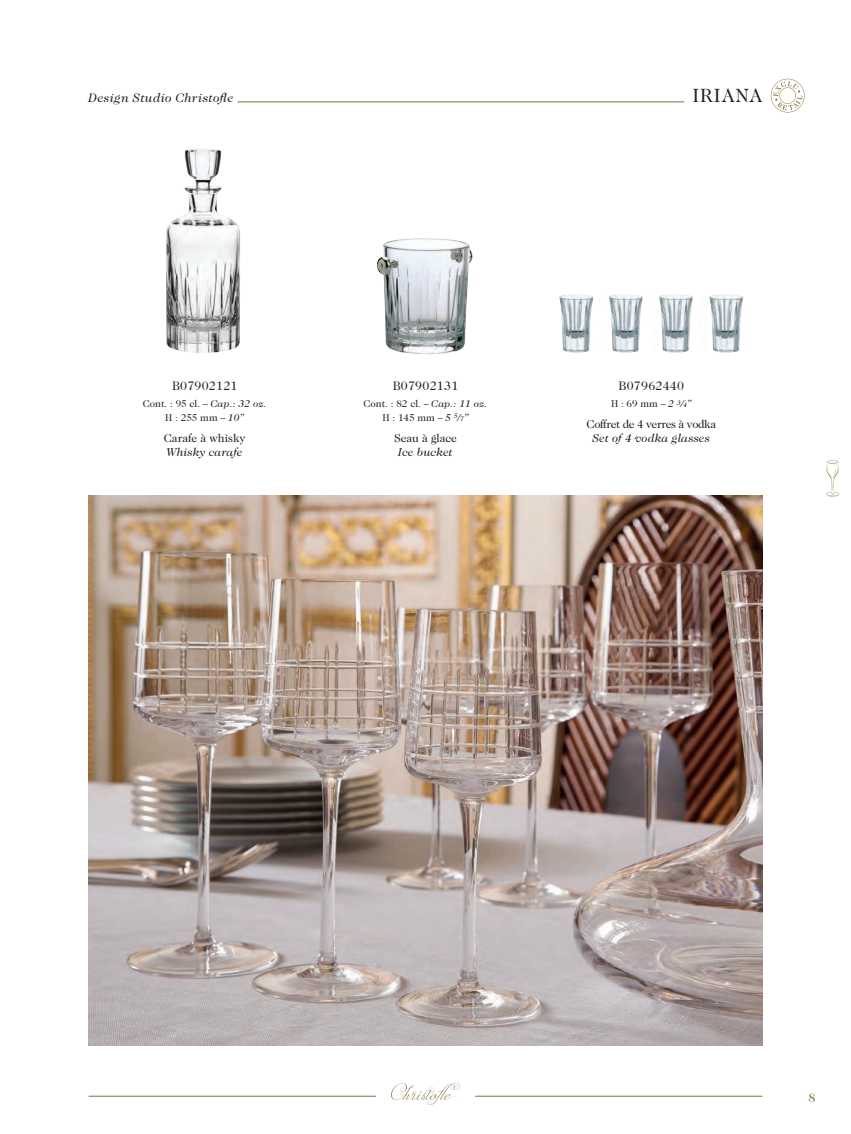
<style>
.page{position:relative;width:851px;height:1134px;background:#fff}
.page>*{position:absolute;margin:0;border:0;box-sizing:border-box;transform-origin:0 0}
.t1{font:19.38px "Caslon 224 Std";letter-spacing:.035em;color:#231f20}
.t2{font:12.5px "Caslon 224 Std";letter-spacing:.02em;color:#231f20}
.t3{font:italic 12.5px "Caslon 224 Std";letter-spacing:.03em;color:#231f20}
.t4{font:12.5px "Caslon 224 Std";color:#7f7035}
.t5{font:italic 11.5px "Caslon 224 Std";letter-spacing:.01em;color:#231f20}
.t6{font:11.5px "Caslon 224 Std";letter-spacing:-.03em;color:#231f20}
.t7{font:11.5px "Caslon 224 Std";color:#231f20}
.t8{font:10px/13.8px "Caslon 224 Std";color:#231f20;text-align:center}
.s1{font-style:italic}
.s2{font-style:italic;font-size:10.12px}
.s3{font-style:italic;font-size:6.5px}
</style>
<div class="page">
<img style="left:89px;top:495px;width:673px;height:550px">
<svg style="left:391px;top:1083px;width:69px;height:22px"></svg>
<hr style="left:89px;top:1096px;width:286px;height:1px;background:#7f7035">
<hr style="left:475px;top:1096px;width:286px;height:1px;background:#7f7035">
<svg style="left:826px;top:460px;width:13px;height:37px"></svg>
<img style="left:166px;top:149px;width:74px;height:204px">
<img style="left:377px;top:238px;width:96px;height:117px">
<img style="left:559px;top:294px;width:35px;height:59px">
<img style="left:659px;top:294px;width:34px;height:59px">
<img style="left:709px;top:294px;width:34px;height:59px">
<img style="left:609px;top:294px;width:34px;height:59px">
<svg style="left:770px;top:79px;width:34px;height:34px"></svg>
<hr style="left:237px;top:102px;width:447px;height:1px;background:#7f7035">
<p class="t3" style="left:89px;top:91px;width:146px">Design Studio Christofle</p>
<h1 class="t1" style="left:692px;top:84px;width:71px">IRIANA</h1>
<p class="t2" style="left:172px;top:379px;width:67px">B07902121</p>
<p class="t8" style="left:143px;top:397px;width:126px">Cont. : 95 cl. – <span class="s1">Cap.: 32 oz.<br></span>H : 255 mm – <span class="s1">10”</span></p>
<p class="t7" style="left:164px;top:431px;width:84px">Carafe à whisky</p>
<p class="t5" style="left:167px;top:445px;width:77px">Whisky carafe</p>
<p class="t2" style="left:392px;top:379px;width:67px">B07902131</p>
<p class="t8" style="left:363px;top:397px;width:126px">Cont. : 82 cl. – <span class="s1">Cap.: 11 oz.<br></span>H : 145 mm – <span class="s1">5</span> <sup>5</sup><span class="s2">/</span><span class="s3">7</span><span class="s1">”</span></p>
<p class="t6" style="left:394px;top:431px;width:64px">Seau à glace</p>
<p class="t5" style="left:398px;top:445px;width:56px">Ice bucket</p>
<p class="t2" style="left:618px;top:379px;width:67px">B07962440</p>
<p class="t8" style="left:611px;top:397px;width:82px">H : 69 mm – <span class="s1">2</span> <sup>3</sup><span class="s2">/</span><span class="s3">4</span><span class="s1">”</span></p>
<p class="t6" style="left:586px;top:418px;width:131px">Coffret de 4 verres à vodka</p>
<p class="t5" style="left:592px;top:432px;width:119px">Set of 4 vodka glasses</p>
<p class="t4" style="left:808px;top:1090px;width:8px">8</p>
</div>
